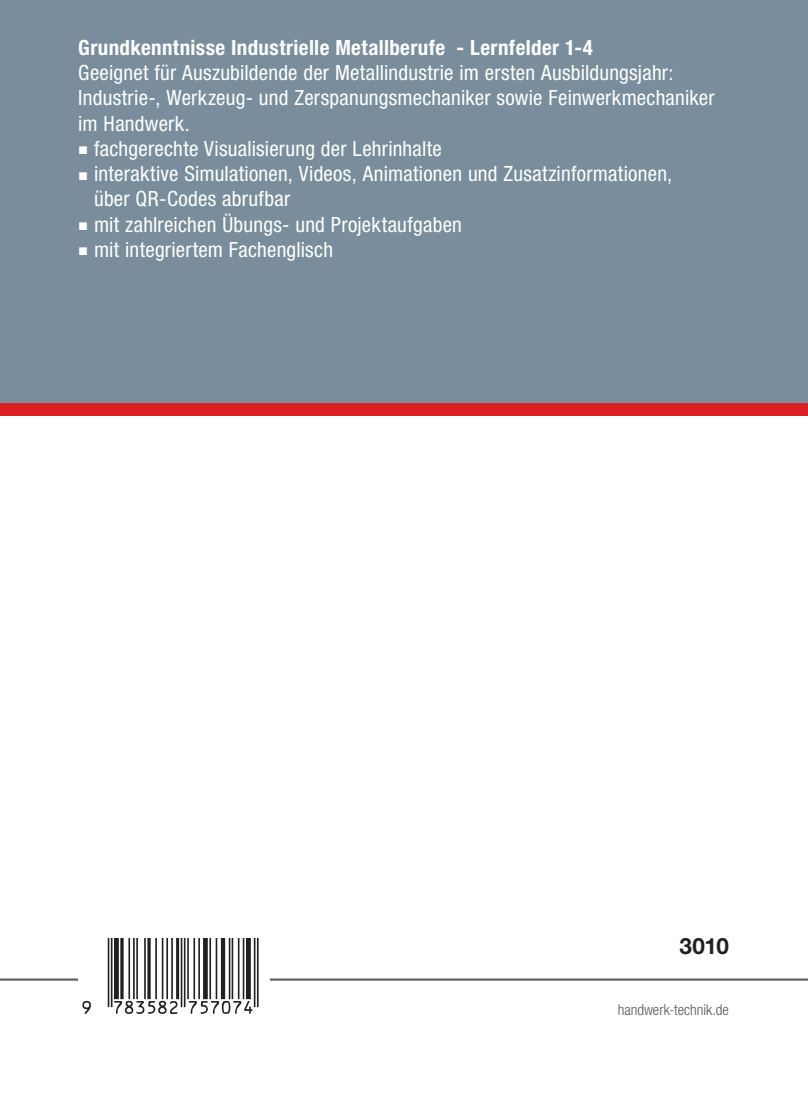
<style>
.page{position:relative;width:808px;height:1106px;background:#fff}
.page>*{position:absolute;margin:0;border:0;box-sizing:border-box;transform-origin:0 0}
.t1{font:124.8px "UPC Tall";color:#231f20}
.t2{font:700 22.5px "Helvetica Neue LT Std";color:#231f20}
.t3{font:condensed 21px/25.2px "Helvetica Neue LT Std";letter-spacing:.01em;color:#fff}
.t4{font:700 condensed 21px "Helvetica Neue LT Std";letter-spacing:.02em;color:#fff}
.t5{font:300 condensed 15px "Helvetica Neue LT Std";color:#57585a}
</style>
<div class="page">
<div style="left:0;top:0;width:808px;height:416px;background:#798d9c"></div>
<div style="left:0;top:403px;width:808px;height:13px;background:#da1f23"></div>
<hr style="left:0;top:978px;width:808px;height:2px;background:#636366">
<div style="left:78px;top:938px;width:192px;height:76px;background:#fff"></div>
<p class="t4" style="left:78px;top:35px;width:516px">Grundkenntnisse Industrielle Metallberufe - Lernfelder 1-4</p>
<p class="t3" style="left:78px;top:60px;width:638px">Geeignet für Auszubildende der Metallindustrie im ersten Ausbildungsjahr:<br>Industrie-, Werkzeug- und Zerspanungsmechaniker sowie Feinwerkmechaniker im Handwerk.</p>
<p class="t3" style="left:78px;top:136px;width:365px">▪ fachgerechte Visualisierung der Lehrinhalte</p>
<p class="t3" style="left:94px;top:161px;width:580px;text-indent:-16px">▪ interaktive Simulationen, Videos, Animationen und Zusatzinformationen, über QR-Codes abrufbar</p>
<p class="t3" style="left:78px;top:211px;width:385px">▪ mit zahlreichen Übungs- und Projektaufgaben</p>
<p class="t3" style="left:78px;top:236px;width:256px">▪ mit integriertem Fachenglisch</p>
<h1 class="t1" style="left:82px;top:897px;width:189px">ËxHSNFSCy757074z</h1>
<p class="t2" style="left:679px;top:932px;width:51px">3010</p>
<p class="t5" style="left:618px;top:1001px;width:113px">handwerk-technik.de</p>
</div>
